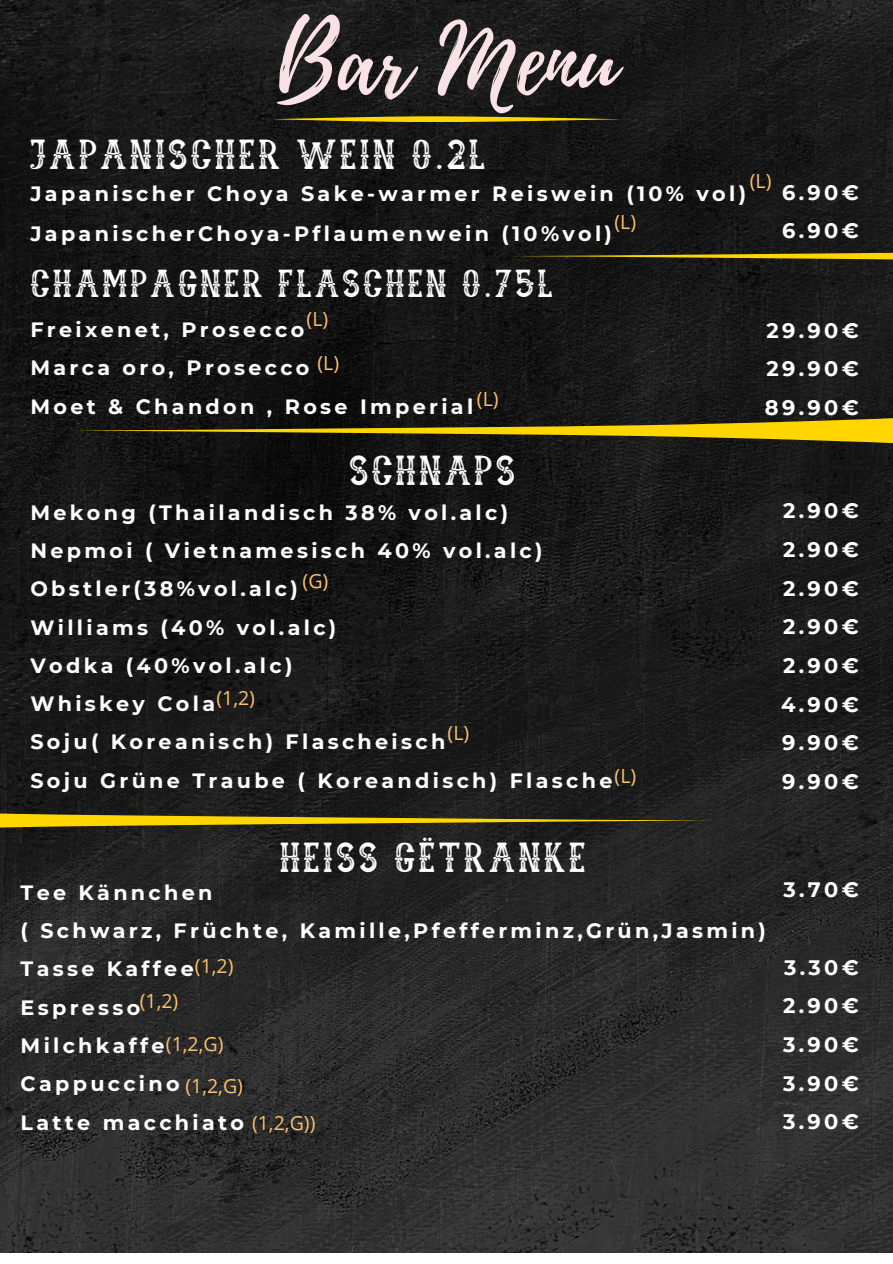
<style>
.page{position:relative;width:893px;height:1264px;background:#fff}
.page>*{position:absolute;margin:0;border:0;box-sizing:border-box;transform-origin:0 0}
.t1{font:94.95px "Playlist Script";color:#f8e1e7}
.t2{font:42px "ALITIDE";letter-spacing:.12em;color:#fff}
.t3{font:39px "ALITIDE";letter-spacing:.12em;color:#fff}
.t4{font:700 20.85px "Montserrat";letter-spacing:.16em;color:#fff}
.t5{font:700 20.7px "Montserrat";letter-spacing:.16em;color:#fff}
.t6{font:19.5px "Open Sans";color:#fbc270}
.s1{font-family:"Open Sans";font-weight:400;font-size:19.5px;color:#fbc270}
</style>
<div class="page">
<img style="left:0;top:0;width:892px;height:1252px">
<svg style="left:272px;top:116px;width:349px;height:6px;background:#9d8509"></svg>
<svg style="left:511px;top:246px;width:381px;height:19px;background:#3c3512"></svg>
<svg style="left:71px;top:418px;width:821px;height:25px;background:#64560d"></svg>
<svg style="left:0;top:805px;width:711px;height:30px;background:#4b4318"></svg>
<p class="t1" style="left:277px;top:-7px;width:341px">Bar Menu</p>
<p class="t2" style="left:30px;top:130px;width:455px">JAPANISCHER WEIN 0.2L</p>
<p class="t6" style="left:749px;top:167px;width:23px">(L)</p>
<p class="t5" style="left:30px;top:181px;width:717px">Japanischer Choya Sake-warmer Reiswein (10% vol)</p>
<p class="t5" style="left:30px;top:221px;width:583px">JapanischerChoya-Pflaumenwein (10%vol)</p>
<p class="t3" style="left:31px;top:261px;width:522px">CHAMPAGNER FLASCHEN 0.75L</p>
<p class="t6" style="left:614px;top:208px;width:23px">(L)</p>
<p class="t4" style="left:782px;top:179px;width:78px">6.90€</p>
<p class="t4" style="left:782px;top:218px;width:78px">6.90€</p>
<p class="t6" style="left:306px;top:305px;width:23px">(L)</p>
<p class="t6" style="left:317px;top:349px;width:23px">(L)</p>
<p class="t5" style="left:30px;top:317px;width:275px">Freixenet, Prosecco</p>
<p class="t5" style="left:30px;top:355px;width:280px">Marca oro, Prosecco</p>
<p class="t5" style="left:30px;top:393px;width:444px">Moet &amp; Chandon , Rose Imperial</p>
<p class="t6" style="left:477px;top:385px;width:23px">(L)</p>
<p class="t2" style="left:350px;top:446px;width:165px">SCHNAPS</p>
<p class="t5" style="left:30px;top:499px;width:479px">Mekong (Thailandisch 38% vol.alc)</p>
<p class="t5" style="left:30px;top:538px;width:513px">Nepmoi ( Vietnamesisch 40% vol.alc)</p>
<p class="t5" style="left:30px;top:576px;width:269px">Obstler(38%vol.alc)</p>
<p class="t5" style="left:30px;top:614px;width:307px">Williams (40% vol.alc)</p>
<p class="t5" style="left:30px;top:653px;width:263px">Vodka (40%vol.alc)</p>
<p class="t5" style="left:30px;top:691px;width:186px">Whiskey Cola</p>
<p class="t5" style="left:30px;top:729px;width:416px">Soju( Koreanisch) Flascheisch</p>
<p class="t5" style="left:30px;top:767px;width:583px">Soju Grüne Traube ( Koreandisch) Flasche</p>
<p class="t6" style="left:302px;top:566px;width:27px">(G)</p>
<p class="t6" style="left:216px;top:684px;width:40px">(1,2)</p>
<p class="t6" style="left:447px;top:719px;width:23px">(L)</p>
<p class="t6" style="left:614px;top:762px;width:23px">(L)</p>
<p class="t2" style="left:281px;top:833px;width:305px">HEISS GËTRANKE</p>
<p class="t4" style="left:766px;top:317px;width:94px">29.90€</p>
<p class="t4" style="left:766px;top:356px;width:94px">29.90€</p>
<p class="t4" style="left:765px;top:395px;width:95px">89.90€</p>
<p class="t4" style="left:783px;top:498px;width:77px">2.90€</p>
<p class="t4" style="left:783px;top:537px;width:77px">2.90€</p>
<p class="t4" style="left:783px;top:575px;width:77px">2.90€</p>
<p class="t4" style="left:783px;top:614px;width:77px">2.90€</p>
<p class="t4" style="left:783px;top:653px;width:77px">2.90€</p>
<p class="t4" style="left:781px;top:691px;width:79px">4.90€</p>
<p class="t4" style="left:782px;top:730px;width:78px">9.90€</p>
<p class="t4" style="left:782px;top:768px;width:78px">9.90€</p>
<p class="t5" style="left:21px;top:879px;width:193px">Tee Kännchen</p>
<p class="t5" style="left:21px;top:918px;width:746px">( Schwarz, Früchte, Kamille,Pfefferminz,Grün,Jasmin)</p>
<p class="t5" style="left:21px;top:956px;width:175px">Tasse Kaffee</p>
<p class="t5" style="left:21px;top:994px;width:121px">Espresso</p>
<p class="t5" style="left:21px;top:1032px;width:146px">Milchkaffe</p>
<p class="t5" style="left:21px;top:1071px;width:224px">Cappuccino<span class="s1">(1,2,G)</span></p>
<p class="t5" style="left:21px;top:1109px;width:296px">Latte macchiato <span class="s1">(1,2,G))</span></p>
<p class="t6" style="left:195px;top:952px;width:40px">(1,2)</p>
<p class="t6" style="left:140px;top:987px;width:40px">(1,2)</p>
<p class="t6" style="left:166px;top:1029px;width:59px">(1,2,G)</p>
<p class="t4" style="left:783px;top:877px;width:77px">3.70€</p>
<p class="t4" style="left:784px;top:954px;width:76px">3.30€</p>
<p class="t4" style="left:783px;top:993px;width:77px">2.90€</p>
<p class="t4" style="left:783px;top:1031px;width:77px">3.90€</p>
<p class="t4" style="left:783px;top:1070px;width:77px">3.90€</p>
<p class="t4" style="left:783px;top:1108px;width:77px">3.90€</p>
</div>
